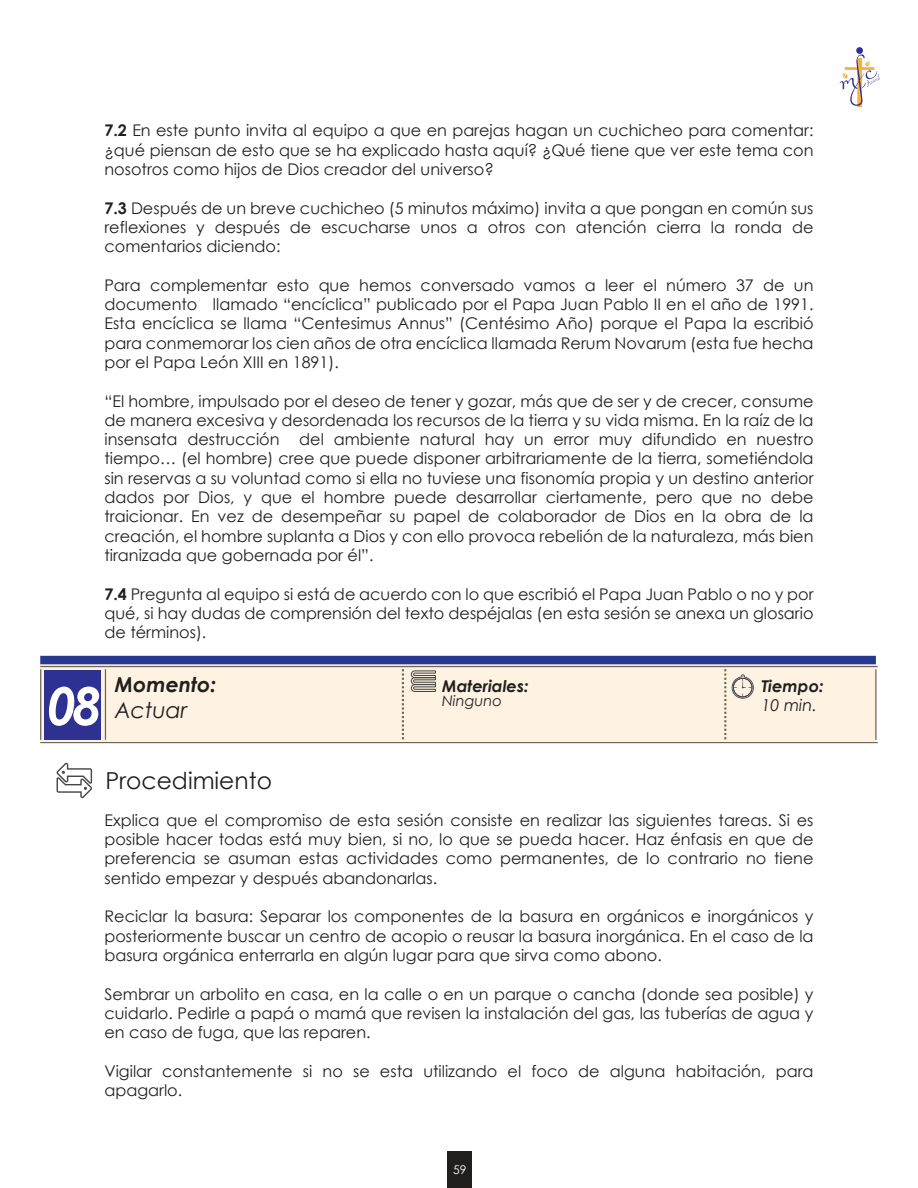
<style>
.page{position:relative;width:918px;height:1188px;background:#fff}
.page>*{position:absolute;margin:0;border:0;box-sizing:border-box;transform-origin:0 0}
.t1{font:italic 700 52.05px "Century Gothic";color:#fff}
.t2{font:23.4px "Century Gothic";color:#211e1e}
.t3{font:italic 21.9px "Century Gothic";color:#211e1e}
.t4{font:italic 700 20.55px "Century Gothic";color:#211e1e}
.t5{font:italic 700 16.35px "Century Gothic";color:#211e1e}
.t6{font:italic 16.35px "Century Gothic";color:#211e1e}
.t7{font:16.05px/19.4px "Century Gothic";color:#231f20;text-align:justify}
.t8{font:italic 14.55px "Century Gothic";color:#211e1e}
.t9{font:12px "Century Gothic";color:#fff}
.s1{font-weight:700}
</style>
<div class="page">
<svg style="left:839px;top:47px;width:41px;height:61px"></svg>
<div style="left:447px;top:1151px;width:25px;height:37px;background:#211e1e"></div>
<div style="left:40px;top:665px;width:836px;height:76px;background:#fef3e2"></div>
<div style="left:40px;top:656px;width:836px;height:8px;background:#283890"></div>
<hr style="left:105px;top:669px;width:1px;height:71px;background:#716557">
<hr style="left:40px;top:669px;width:1px;height:71px;background:#716557">
<hr style="left:40px;top:742px;width:838px;height:1px;background:#716557">
<hr style="left:40px;top:666px;width:838px;height:1px;background:#716557">
<svg style="left:402px;top:669px;width:2px;height:71px"></svg>
<hr style="left:875px;top:669px;width:2px;height:71px;background:#716557">
<svg style="left:724px;top:669px;width:2px;height:71px"></svg>
<div style="left:45px;top:670px;width:56px;height:70px;background:#2e3092"></div>
<svg style="left:411px;top:670px;width:25px;height:22px"></svg>
<svg style="left:732px;top:674px;width:22px;height:25px"></svg>
<svg style="left:56px;top:763px;width:36px;height:35px"></svg>
<p class="t7" style="left:104px;top:121px;width:711px"><span class="s1">7.2</span> En este punto invita al equipo a que en parejas hagan un cuchicheo para comentar: ¿qué piensan de esto que se ha explicado hasta aquí? ¿Qué tiene que ver este tema con nosotros como hijos de Dios creador del universo?</p>
<p class="t7" style="left:104px;top:198px;width:711px"><span class="s1">7.3</span> Después de un breve cuchicheo (5 minutos máximo) invita a que pongan en común sus reflexiones y después de escucharse unos a otros con atención cierra la ronda de comentarios diciendo:</p>
<p class="t7" style="left:104px;top:275px;width:711px">Para complementar esto que hemos conversado vamos a leer el número 37 de un documento llamado “encíclica” publicado por el Papa Juan Pablo II en el año de 1991.<br>Esta encíclica se llama “Centesimus Annus” (Centésimo Año) porque el Papa la escribió para conmemorar los cien años de otra encíclica llamada Rerum Novarum (esta fue hecha por el Papa León XIII en 1891).</p>
<p class="t7" style="left:104px;top:391px;width:711px">“El hombre, impulsado por el deseo de tener y gozar, más que de ser y de crecer, consume de manera excesiva y desordenada los recursos de la tierra y su vida misma. En la raíz de la insensata destrucción del ambiente natural hay un error muy difundido en nuestro tiempo… (el hombre) cree que puede disponer arbitrariamente de la tierra, sometiéndola sin reservas a su voluntad como si ella no tuviese una fisonomía propia y un destino anterior dados por Dios, y que el hombre puede desarrollar ciertamente, pero que no debe traicionar. En vez de desempeñar su papel de colaborador de Dios en la obra de la creación, el hombre suplanta a Dios y con ello provoca rebelión de la naturaleza, más bien tiranizada que gobernada por él”.</p>
<p class="t7" style="left:104px;top:584px;width:711px"><span class="s1">7.4</span> Pregunta al equipo si está de acuerdo con lo que escribió el Papa Juan Pablo o no y por qué, si hay dudas de comprensión del texto despéjalas (en esta sesión se anexa un glosario de términos).</p>
<h1 class="t1" style="left:47px;top:666px;width:56px">08</h1>
<p class="t4" style="left:115px;top:668px;width:103px">Momento:</p>
<h3 class="t3" style="left:115px;top:695px;width:74px">Actuar</h3>
<h2 class="t2" style="left:105px;top:764px;width:168px">Procedimiento</h2>
<p class="t5" style="left:442px;top:673px;width:88px">Materiales:</p>
<p class="t8" style="left:442px;top:691px;width:61px">Ninguno</p>
<p class="t5" style="left:761px;top:673px;width:64px">Tiempo:</p>
<p class="t6" style="left:761px;top:694px;width:57px">10 min.</p>
<p class="t7" style="left:104px;top:810px;width:711px">Explica que el compromiso de esta sesión consiste en realizar las siguientes tareas. Si es posible hacer todas está muy bien, si no, lo que se pueda hacer. Haz énfasis en que de preferencia se asuman estas actividades como permanentes, de lo contrario no tiene sentido empezar y después abandonarlas.</p>
<p class="t7" style="left:104px;top:907px;width:711px">Reciclar la basura: Separar los componentes de la basura en orgánicos e inorgánicos y posteriormente buscar un centro de acopio o reusar la basura inorgánica. En el caso de la basura orgánica enterrarla en algún lugar para que sirva como abono.</p>
<p class="t7" style="left:104px;top:984px;width:711px">Sembrar un arbolito en casa, en la calle o en un parque o cancha (donde sea posible) y cuidarlo. Pedirle a papá o mamá que revisen la instalación del gas, las tuberías de agua y en caso de fuga, que las reparen.</p>
<p class="t7" style="left:104px;top:1061px;width:711px">Vigilar constantemente si no se esta utilizando el foco de alguna habitación, para apagarlo.</p>
<p class="t9" style="left:453px;top:1161px;width:15px">59</p>
</div>
